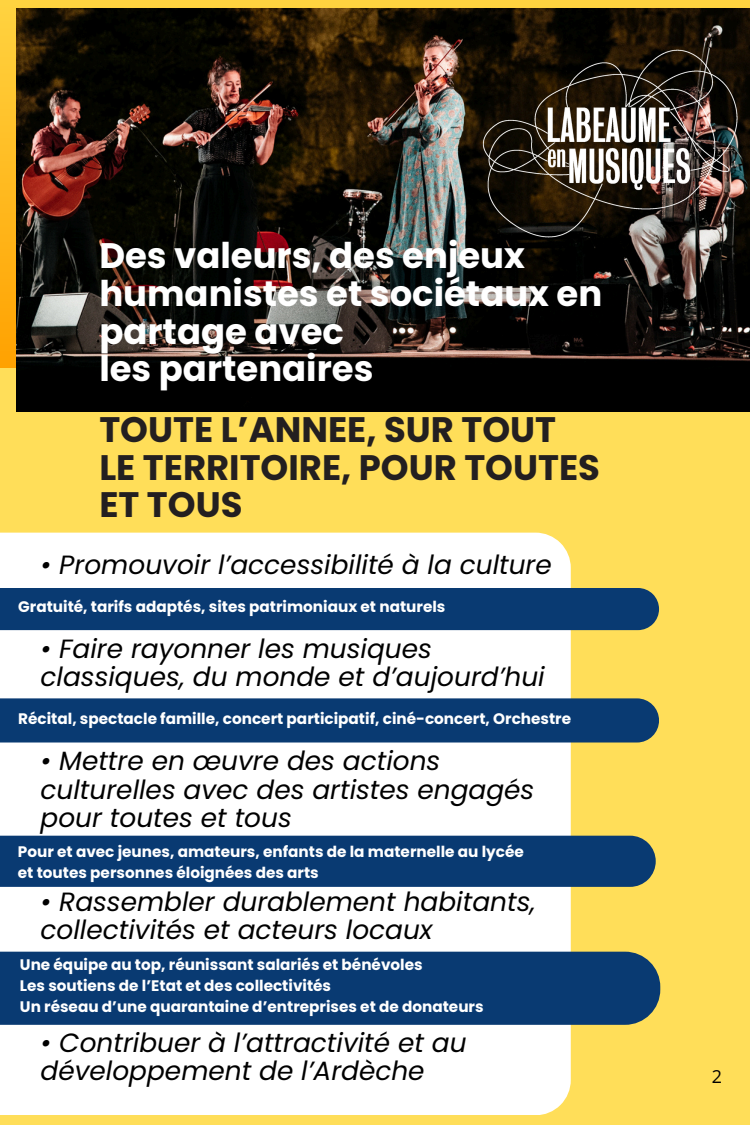
<style>
.page{position:relative;width:750px;height:1125px;background:#ffde59}
.page>*{position:absolute;margin:0;border:0;box-sizing:border-box;transform-origin:0 0}
.t1{font:700 35.4px/37.9px "Poppins";color:#fff}
.t2{font:700 35.4px/37.9px "Poppins";color:#231f20}
.t3{font:italic 26.4px/28.1px "Poppins";color:#000}
.t4{font:18px "Open Sans";color:#000}
.t5{font:700 15.25px "Poppins";color:#fff}
</style>
<div class="page">
<svg style="left:0;top:0;width:750px;height:368px;background:#f1bc2d"></svg>
<img style="left:16px;top:9px;width:734px;height:402px">
<img style="left:474px;top:9px;width:276px;height:281px">
<div style="left:0;top:533px;width:571px;height:582px;background:#fff"></div>
<div style="left:0;top:836px;width:656px;height:51px;background:#093a72"></div>
<div style="left:0;top:588px;width:659px;height:42px;background:#093a72"></div>
<div style="left:0;top:952px;width:660px;height:73px;background:#093a72"></div>
<div style="left:0;top:698px;width:659px;height:45px;background:#093a72"></div>
<p class="t1" style="left:99px;top:236px;width:504px">Des valeurs, des enjeux humanistes et sociétaux en partage avec<br>les partenaires</p>
<p class="t2" style="left:99px;top:410px;width:502px">TOUTE L’ANNEE, SUR TOUT<br>LE TERRITOIRE, POUR TOUTES<br>ET TOUS</p>
<h2 class="t3" style="left:41px;top:550px;width:513px">• Promouvoir l’accessibilité à la culture</h2>
<p class="t5" style="left:18px;top:596px;width:429px">Gratuité, tarifs adaptés, sites patrimoniaux et naturels</p>
<h1 class="t3" style="left:41px;top:635px;width:506px">• Faire rayonner les musiques classiques, du monde et d’aujourd’hui</h1>
<p class="t5" style="left:18px;top:708px;width:555px">Récital, spectacle famille, concert participatif, ciné-concert, Orchestre</p>
<h3 class="t3" style="left:41px;top:747px;width:495px">• Mettre en œuvre des actions culturelles avec des artistes engagés pour toutes et tous</h3>
<h3 class="t5" style="left:18px;top:841px;width:507px">Pour et avec jeunes, amateurs, enfants de la maternelle au lycée</h3>
<h3 class="t5" style="left:18px;top:861px;width:302px">et toutes personnes éloignées des arts</h3>
<h3 class="t3" style="left:41px;top:888px;width:497px">• Rassembler durablement habitants, collectivités et acteurs locaux</h3>
<p class="t5" style="left:20px;top:954px;width:404px">Une équipe au top, réunissant salariés et bénévoles</p>
<p class="t5" style="left:20px;top:975px;width:313px">Les soutiens de l’Etat et des collectivités</p>
<p class="t5" style="left:20px;top:996px;width:465px">Un réseau d’une quarantaine d’entreprises et de donateurs</p>
<h3 class="t3" style="left:41px;top:1028px;width:428px">• Contribuer à l’attractivité et au développement de l’Ardèche</h3>
<p class="t4" style="left:712px;top:1064px;width:12px">2</p>
</div>
